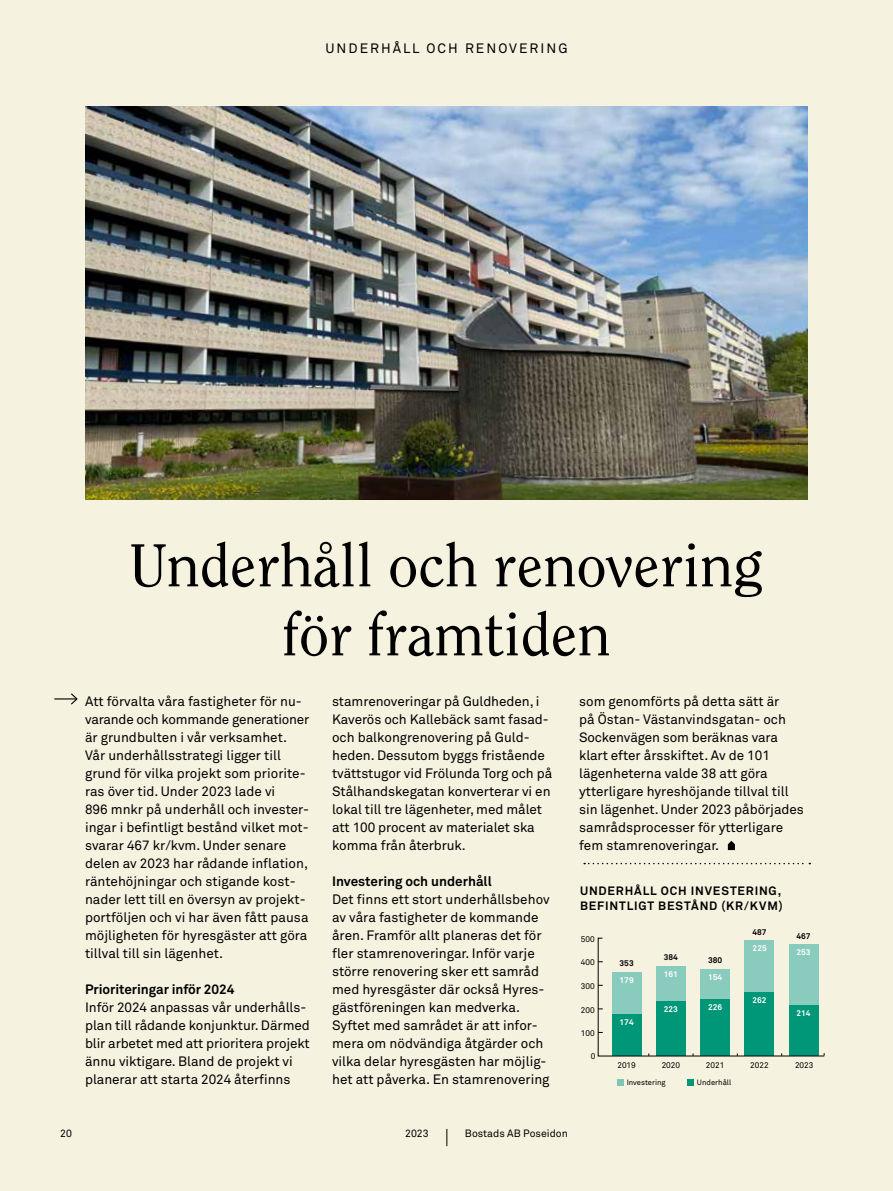
<style>
.page{position:relative;width:893px;height:1191px;background:#f6f2e0}
.page>*{position:absolute;margin:0;border:0;box-sizing:border-box;transform-origin:0 0}
.t1{font:60px/69px "Clearface Std";color:#000;text-align:center}
.t2{font:13.5px/18px "Akkurat Pro";color:#000}
.t3{font:700 13.5px "Akkurat Pro";letter-spacing:-.005em;color:#000}
.t4{font:13.5px "Akkurat Pro";letter-spacing:.15em;color:#000}
.t5{font:700 12px/15px "Akkurat Pro";letter-spacing:.07em;color:#000}
.t6{font:10.5px "Akkurat Pro";color:#000}
.t7{font:8.25px "Akkurat Pro";color:#000}
.t8{font:700 8.25px "Akkurat Pro";color:#fff}
.t9{font:700 8.25px "Akkurat Pro";color:#000}
.t10{font:7.65px "Akkurat Pro";color:#000}
</style>
<div class="page">
<svg style="left:446px;top:1128px;width:1px;height:18px"></svg>
<svg style="left:728px;top:840px;width:7px;height:10px"></svg>
<svg style="left:54px;top:693px;width:24px;height:12px"></svg>
<svg style="left:617px;top:1079px;width:6px;height:6px"></svg>
<svg style="left:687px;top:1079px;width:6px;height:6px"></svg>
<img style="left:85px;top:106px;width:723px;height:394px">
<svg style="left:584px;top:862px;width:226px;height:2px"></svg>
<svg style="left:598px;top:937px;width:227px;height:119px"></svg>
<p class="t4" style="left:325px;top:41px;width:244px">UNDERHÅLL OCH RENOVERING</p>
<h1 class="t1" style="left:130px;top:531px;width:635px">Underhåll och renovering för framtiden</h1>
<p class="t2" style="left:85px;top:692px;width:226px">Att förvalta våra fastigheter för nu&shy;varande och kommande generationer är grundbulten i vår verksamhet.<br>Vår underhållsstrategi ligger till grund för vilka projekt som priorite&shy;ras över tid. Under 2023 lade vi<br>896 mnkr på underhåll och invester&shy;ingar i befintligt bestånd vilket mot&shy;svarar 467 kr/kvm. Under senare delen av 2023 har rådande inflation, räntehöjningar och stigande kost&shy;nader lett till en översyn av projekt&shy;portföljen och vi har även fått pausa möjligheten för hyresgäster att göra tillval till sin lägenhet.</p>
<p class="t3" style="left:85px;top:981px;width:151px">Prioriteringar inför 2024</p>
<p class="t2" style="left:85px;top:998px;width:226px">Inför 2024 anpassas vår underhålls&shy;plan till rådande konjunktur. Därmed blir arbetet med att prioritera projekt ännu viktigare. Bland de projekt vi planerar att starta 2024 återfinns</p>
<p class="t2" style="left:332px;top:692px;width:222px">stamrenoveringar på Guldheden, i Kaverös och Kallebäck samt fasad&shy;och balkongrenovering på Guld&shy;heden. Dessutom byggs fristående tvättstugor vid Frölunda Torg och på Stålhandskegatan konverterar vi en lokal till tre lägenheter, med målet att 100 procent av materialet ska komma från återbruk.</p>
<p class="t3" style="left:332px;top:873px;width:161px">Investering och underhåll</p>
<p class="t2" style="left:332px;top:890px;width:219px">Det finns ett stort underhållsbehov av våra fastigheter de kommande åren. Framför allt planeras det för fler stamrenoveringar. Inför varje större renovering sker ett samråd med hyresgäster där också Hyres&shy;gästföreningen kan medverka.<br>Syftet med samrådet är att infor&shy;mera om nödvändiga åtgärder och vilka delar hyresgästen har möjlig&shy;het att påverka. En stamrenovering</p>
<p class="t2" style="left:579px;top:692px;width:226px">som genomförts på detta sätt är<br>på Östan- Västanvindsgatan- och<br>Sockenvägen som beräknas vara klart efter årsskiftet. Av de 101 lägenheterna valde 38 att göra ytterligare hyreshöjande tillval till sin lägenhet. Under 2023 påbörjades samrådsprocesser för ytterligare fem stamrenoveringar.</p>
<p class="t5" style="left:580px;top:883px;width:204px">UNDERHÅLL OCH INVESTERING,<br>BEFINTLIGT BESTÅND (KR/KVM)</p>
<p class="t7" style="left:581px;top:934px;width:15px">500</p>
<p class="t7" style="left:581px;top:957px;width:15px">400</p>
<p class="t7" style="left:581px;top:981px;width:15px">300</p>
<p class="t7" style="left:581px;top:1005px;width:15px">200</p>
<p class="t7" style="left:581px;top:1028px;width:15px">100</p>
<p class="t7" style="left:591px;top:1051px;width:6px">0</p>
<p class="t9" style="left:620px;top:958px;width:16px">353</p>
<p class="t8" style="left:620px;top:975px;width:16px">179</p>
<p class="t8" style="left:620px;top:1017px;width:16px">174</p>
<p class="t7" style="left:617px;top:1060px;width:20px">2019</p>
<p class="t9" style="left:664px;top:952px;width:16px">384</p>
<p class="t8" style="left:664px;top:969px;width:16px">161</p>
<p class="t8" style="left:664px;top:1004px;width:16px">223</p>
<p class="t7" style="left:662px;top:1060px;width:20px">2020</p>
<p class="t9" style="left:708px;top:955px;width:16px">380</p>
<p class="t8" style="left:708px;top:971px;width:16px">154</p>
<p class="t8" style="left:708px;top:1001px;width:16px">226</p>
<p class="t7" style="left:706px;top:1060px;width:20px">2021</p>
<p class="t10" style="left:627px;top:1078px;width:40px">Investering</p>
<p class="t10" style="left:697px;top:1078px;width:36px">Underhåll</p>
<p class="t9" style="left:752px;top:926px;width:16px">487</p>
<p class="t8" style="left:753px;top:942px;width:16px">225</p>
<p class="t8" style="left:752px;top:995px;width:16px">262</p>
<p class="t9" style="left:797px;top:931px;width:16px">467</p>
<p class="t8" style="left:797px;top:947px;width:16px">253</p>
<p class="t8" style="left:797px;top:1008px;width:16px">214</p>
<p class="t7" style="left:750px;top:1060px;width:20px">2022</p>
<p class="t7" style="left:795px;top:1060px;width:20px">2023</p>
<p class="t6" style="left:60px;top:1127px;width:13px">20</p>
<p class="t6" style="left:405px;top:1127px;width:25px">2023</p>
<p class="t6" style="left:465px;top:1127px;width:104px">Bostads AB Poseidon</p>
</div>
